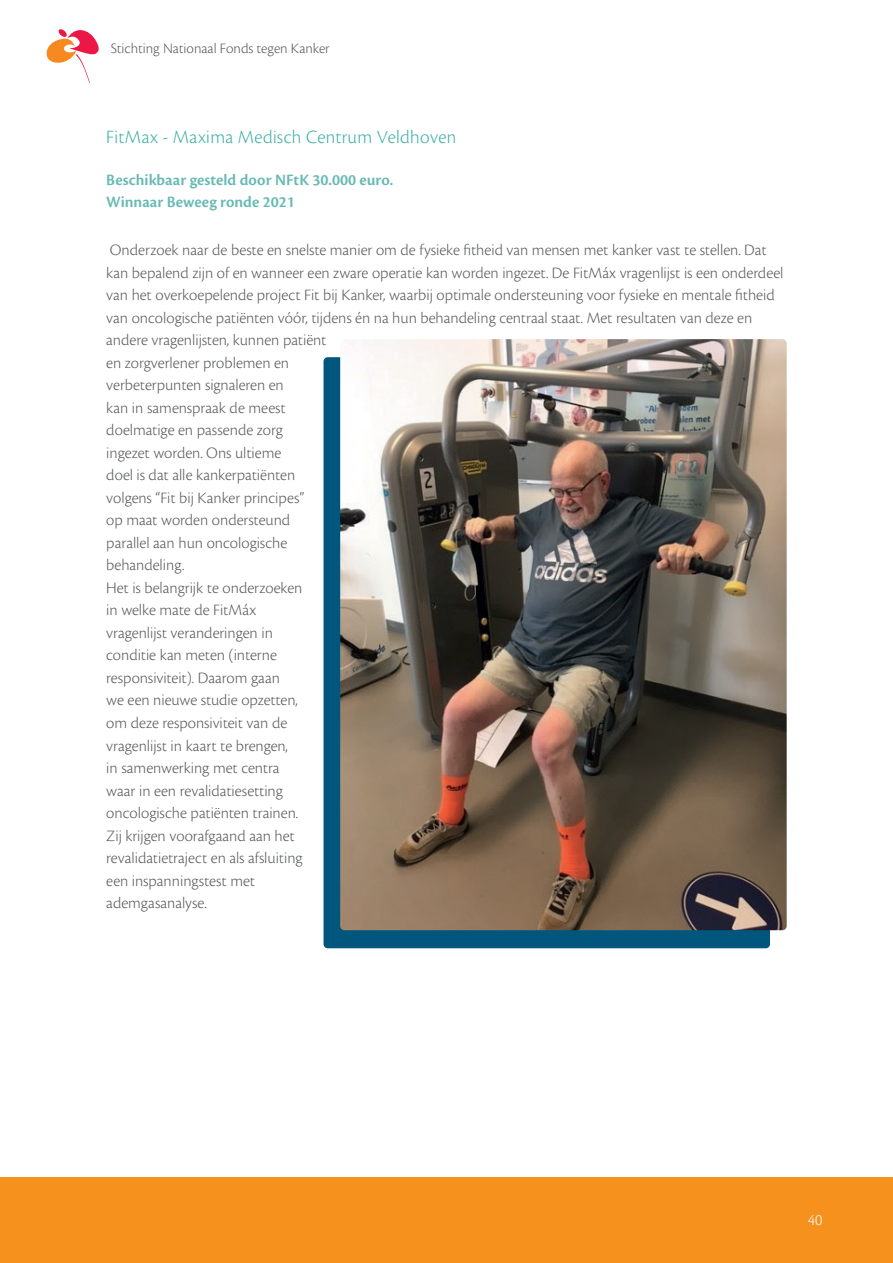
<style>
.page{position:relative;width:893px;height:1263px;background:#fff}
.page>*{position:absolute;margin:0;border:0;box-sizing:border-box;transform-origin:0 0}
.t1{font:19.5px "Cronos Pro Lt Subh";letter-spacing:.02em;color:#37aca3}
.t2{font:300 16.5px/22.5px "Cronos Pro";color:#57585a}
.t3{font:600 16.5px/22.5px "Cronos Pro";color:#67bab4}
.t4{font:300 16.5px "Cronos Pro";color:#fff}
.t5{font:300 15px "Cronos Pro";letter-spacing:-.005em;color:#57585a}
</style>
<div class="page">
<div style="left:324px;top:357px;width:446px;height:591px;background:#00567d;border-radius:4px"></div>
<div style="left:0;top:1177px;width:893px;height:86px;background:#f6911e"></div>
<img style="left:340px;top:339px;width:447px;height:591px">
<svg style="left:46px;top:29px;width:53px;height:55px"></svg>
<p class="t5" style="left:111px;top:39px;width:220px">Stichting Nationaal Fonds tegen Kanker</p>
<p class="t1" style="left:106px;top:125px;width:351px">FitMax - Maxima Medisch Centrum Veldhoven</p>
<p class="t3" style="left:106px;top:169px;width:288px">Beschikbaar gesteld door NFtK 30.000 euro.<br>Winnaar Beweeg ronde 2021</p>
<p class="t2" style="left:106px;top:239px;width:679px">Onderzoek naar de beste en snelste manier om de fysieke fitheid van mensen met kanker vast te stellen. Dat kan bepalend zijn of en wanneer een zware operatie kan worden ingezet. De FitMáx vragenlijst is een onderdeel van het overkoepelende project Fit bij Kanker, waarbij optimale ondersteuning voor fysieke en mentale fitheid van oncologische patiënten vóór, tijdens én na hun behandeling centraal staat. Met resultaten van deze en andere vragenlijsten, kunnen patiënt<br>en zorgverlener problemen en<br>verbeterpunten signaleren en<br>kan in samenspraak de meest<br>doelmatige en passende zorg<br>ingezet worden. Ons ultieme<br>doel is dat alle kankerpatiënten<br>volgens “Fit bij Kanker principes”<br>op maat worden ondersteund<br>parallel aan hun oncologische<br>behandeling.<br>Het is belangrijk te onderzoeken<br>in welke mate de FitMáx<br>vragenlijst veranderingen in<br>conditie kan meten (interne<br>responsiviteit). Daarom gaan<br>we een nieuwe studie opzetten,<br>om deze responsiviteit van de<br>vragenlijst in kaart te brengen,<br>in samenwerking met centra<br>waar in een revalidatiesetting<br>oncologische patiënten trainen.<br>Zij krijgen voorafgaand aan het<br>revalidatietraject en als afsluiting<br>een inspanningstest met<br>ademgasanalyse.</p>
<p class="t4" style="left:808px;top:1210px;width:16px">40</p>
</div>
